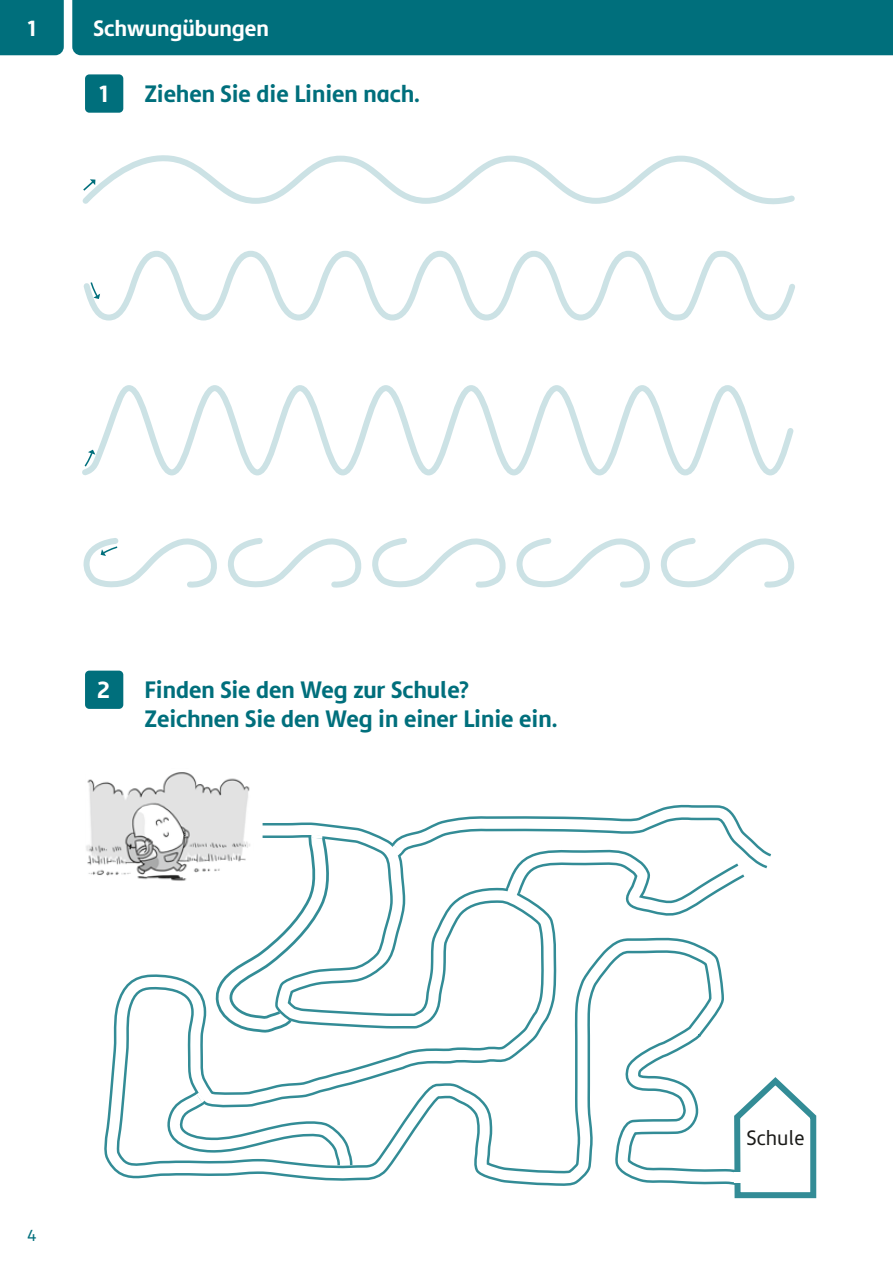
<style>
.page{position:relative;width:893px;height:1263px;background:#fff}
.page>*{position:absolute;margin:0;border:0;box-sizing:border-box;transform-origin:0 0}
.t1{font:700 24px/28.8px "Semikolon Plus";color:#006f7c}
.t2{font:700 24px "Semikolon Plus";color:#fff}
.t3{font:700 22.5px "Semikolon Plus";color:#fff}
.t4{font:21px "Semikolon Plus";color:#1a1a18}
.t5{font:16.5px "Semikolon Plus";color:#006f7c}
</style>
<div class="page">
<div style="left:72px;top:0;width:821px;height:55px;background:#006f7c"></div>
<svg style="left:734px;top:1077px;width:83px;height:122px"></svg>
<div style="left:85px;top:671px;width:38px;height:38px;background:#006f7c;border-radius:4px"></div>
<div style="left:85px;top:74px;width:38px;height:39px;background:#006f7c;border-radius:4px"></div>
<svg style="left:83px;top:250px;width:712px;height:71px"></svg>
<svg style="left:82px;top:385px;width:712px;height:91px"></svg>
<img style="left:86px;top:779px;width:29px;height:96px">
<svg style="left:115px;top:670px;width:260px;height:164px"></svg>
<svg style="left:103px;top:834px;width:639px;height:353px"></svg>
<svg style="left:214px;top:816px;width:116px;height:218px"></svg>
<svg style="left:389px;top:804px;width:382px;height:112px"></svg>
<svg style="left:163px;top:1089px;width:191px;height:79px"></svg>
<div style="left:734px;top:1172px;width:9px;height:10px;background:#fff"></div>
<div style="left:0;top:0;width:64px;height:55px;background:#006f7c"></div>
<svg style="left:82px;top:155px;width:713px;height:50px"></svg>
<svg style="left:90px;top:281px;width:10px;height:18px"></svg>
<svg style="left:84px;top:450px;width:11px;height:18px"></svg>
<svg style="left:83px;top:538px;width:712px;height:50px"></svg>
<p class="t3" style="left:28px;top:15px;width:10px">1</p>
<p class="t3" style="left:94px;top:15px;width:177px">Schwungübungen</p>
<p class="t2" style="left:99px;top:80px;width:10px">1</p>
<p class="t1" style="left:145px;top:79px;width:277px">Ziehen Sie die Linien nach.</p>
<p class="t2" style="left:97px;top:676px;width:14px">2</p>
<p class="t1" style="left:145px;top:675px;width:414px">Finden Sie den Weg zur Schule?<br>Zeichnen Sie den Weg in einer Linie ein.</p>
<p class="t5" style="left:27px;top:1226px;width:11px">4</p>
<p class="t4" style="left:746px;top:1127px;width:60px">Schule</p>
</div>
